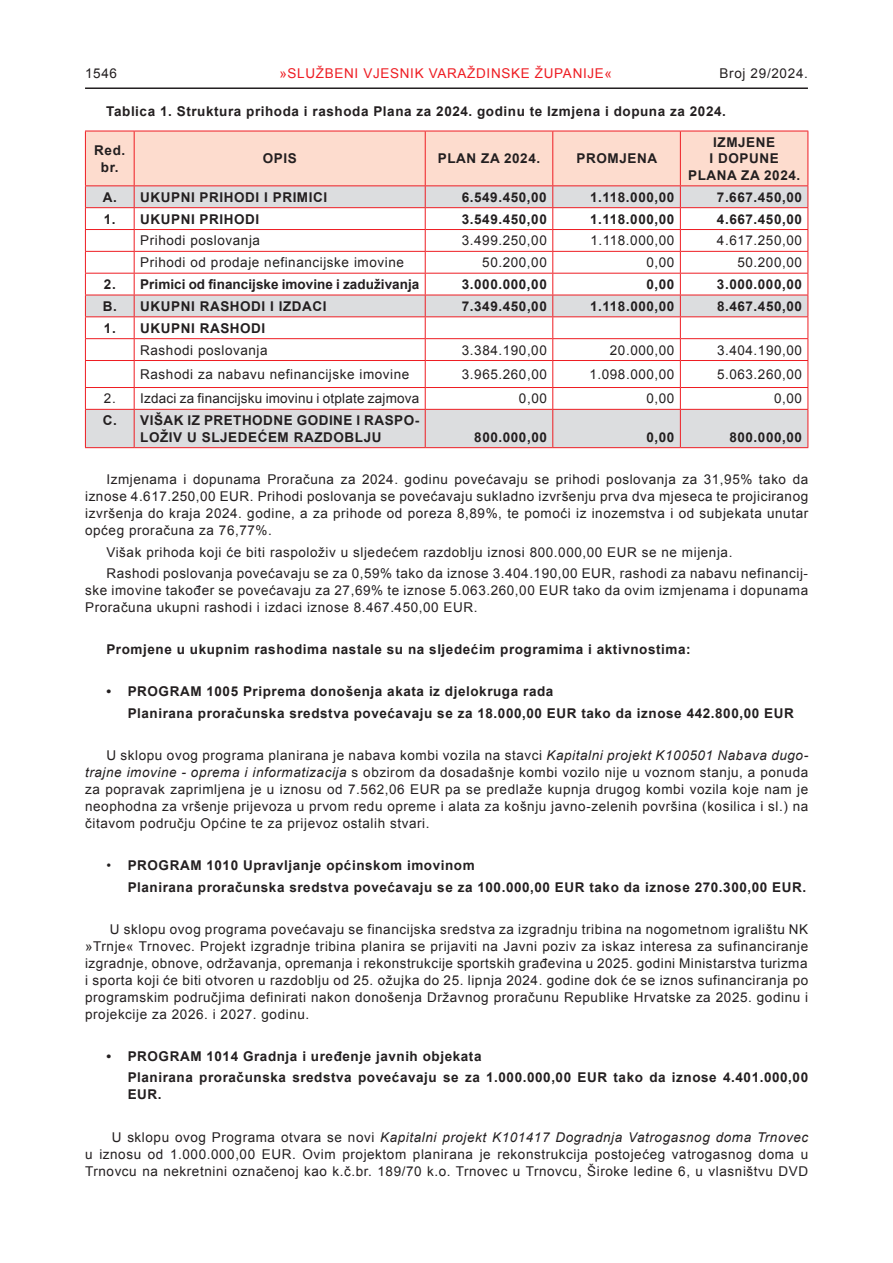
<style>
.page{position:relative;width:893px;height:1263px;background:#fff}
.page>*{position:absolute;margin:0;border:0;box-sizing:border-box;transform-origin:0 0}
.t1{font:13.5px/17px "Arial";letter-spacing:.04em;color:#231f20;text-align:justify}
.t2{font:700 13.5px/16.5px "Arial";letter-spacing:.04em;color:#231f20;text-align:center}
.t3{font:13.5px "Arial";letter-spacing:.015em;color:#231f20}
.t4{font:700 13.5px "Arial";letter-spacing:.005em;color:#231f20}
.t5{font:13.5px "Arial";letter-spacing:.05em;color:#ee1d23}
.s1{font-style:italic}
.s2{font-weight:400}
</style>
<div class="page">
<hr style="left:85px;top:87px;width:723px;height:2px;background:#231f20">
<div style="left:86px;top:410px;width:721px;height:37px;background:#dcdddf"></div>
<svg style="left:85px;top:131px;width:723px;height:278px"></svg>
<hr style="left:85px;top:409px;width:49px;height:1px;background:#ee1d23">
<hr style="left:85px;top:410px;width:1px;height:37px;background:#ee1d23">
<hr style="left:134px;top:409px;width:291px;height:1px;background:#ee1d23">
<hr style="left:134px;top:410px;width:1px;height:37px;background:#ee1d23">
<hr style="left:425px;top:409px;width:128px;height:1px;background:#ee1d23">
<hr style="left:425px;top:410px;width:1px;height:37px;background:#ee1d23">
<hr style="left:553px;top:409px;width:127px;height:1px;background:#ee1d23">
<hr style="left:552px;top:410px;width:1px;height:37px;background:#ee1d23">
<hr style="left:680px;top:409px;width:128px;height:1px;background:#ee1d23">
<hr style="left:680px;top:410px;width:1px;height:37px;background:#ee1d23">
<hr style="left:807px;top:410px;width:1px;height:37px;background:#ee1d23">
<hr style="left:85px;top:447px;width:49px;height:1px;background:#ee1d23">
<hr style="left:134px;top:447px;width:291px;height:1px;background:#ee1d23">
<hr style="left:425px;top:447px;width:128px;height:1px;background:#ee1d23">
<hr style="left:553px;top:447px;width:127px;height:1px;background:#ee1d23">
<hr style="left:680px;top:447px;width:128px;height:1px;background:#ee1d23">
<p class="t1" style="left:85px;top:65px;width:34px">1546</p>
<p class="t5" style="left:279px;top:64px;width:334px">»SLUŽBENI VJESNIK VARAŽDINSKE ŽUPANIJE«</p>
<p class="t1" style="left:719px;top:65px;width:90px">Broj 29/2024.</p>
<p class="t2" style="left:106px;top:104px;width:621px">Tablica 1. Struktura prihoda i rashoda Plana za 2024. godinu te Izmjena i dopuna za 2024.</p>
<p class="t2" style="left:94px;top:143px;width:32px">Red. br.</p>
<p class="t2" style="left:263px;top:151px;width:35px">OPIS</p>
<p class="t2" style="left:438px;top:151px;width:104px">PLAN ZA 2024.</p>
<p class="t2" style="left:577px;top:151px;width:82px">PROMJENA</p>
<p class="t2" style="left:688px;top:134px;width:114px">IZMJENE<br>I DOPUNE<br>PLANA ZA 2024.</p>
<p class="t2" style="left:103px;top:189px;width:226px">A. UKUPNI PRIHODI I PRIMICI</p>
<p class="t2" style="left:462px;top:189px;width:87px">6.549.450,00</p>
<p class="t2" style="left:590px;top:189px;width:86px">1.118.000,00</p>
<p class="t2" style="left:717px;top:189px;width:87px">7.667.450,00</p>
<p class="t2" style="left:104px;top:211px;width:157px">1. UKUPNI PRIHODI</p>
<p class="t2" style="left:462px;top:211px;width:87px">3.549.450,00</p>
<p class="t2" style="left:590px;top:211px;width:86px">1.118.000,00</p>
<p class="t2" style="left:717px;top:211px;width:87px">4.667.450,00</p>
<p class="t1" style="left:140px;top:232px;width:121px">Prihodi poslovanja</p>
<p class="t1" style="left:462px;top:232px;width:87px">3.499.250,00</p>
<p class="t1" style="left:590px;top:232px;width:86px">1.118.000,00</p>
<p class="t1" style="left:717px;top:232px;width:87px">4.617.250,00</p>
<p class="t1" style="left:140px;top:254px;width:265px">Prihodi od prodaje nefinancijske imovine</p>
<p class="t1" style="left:482px;top:254px;width:66px">50.200,00</p>
<p class="t1" style="left:646px;top:254px;width:29px">0,00</p>
<p class="t1" style="left:737px;top:254px;width:66px">50.200,00</p>
<p class="t4" style="left:104px;top:275px;width:317px">2. Primici od financijske imovine i zaduživanja</p>
<p class="t2" style="left:462px;top:276px;width:87px">3.000.000,00</p>
<p class="t2" style="left:646px;top:276px;width:29px">0,00</p>
<p class="t2" style="left:717px;top:276px;width:87px">3.000.000,00</p>
<p class="t2" style="left:103px;top:298px;width:225px">B. UKUPNI RASHODI I IZDACI</p>
<p class="t2" style="left:462px;top:298px;width:87px">7.349.450,00</p>
<p class="t2" style="left:590px;top:298px;width:86px">1.118.000,00</p>
<p class="t2" style="left:717px;top:298px;width:87px">8.467.450,00</p>
<p class="t2" style="left:104px;top:320px;width:163px">1. UKUPNI RASHODI</p>
<p class="t1" style="left:140px;top:341px;width:129px">Rashodi poslovanja</p>
<p class="t1" style="left:462px;top:341px;width:87px">3.384.190,00</p>
<p class="t1" style="left:610px;top:341px;width:66px">20.000,00</p>
<p class="t1" style="left:717px;top:341px;width:87px">3.404.190,00</p>
<p class="t1" style="left:140px;top:366px;width:271px">Rashodi za nabavu nefinancijske imovine</p>
<p class="t1" style="left:462px;top:366px;width:87px">3.965.260,00</p>
<p class="t1" style="left:589px;top:366px;width:87px">1.098.000,00</p>
<p class="t1" style="left:717px;top:366px;width:87px">5.063.260,00</p>
<p class="t3" style="left:104px;top:390px;width:317px">2. Izdaci za financijsku imovinu i otplate zajmova</p>
<p class="t1" style="left:519px;top:390px;width:29px">0,00</p>
<p class="t1" style="left:646px;top:390px;width:29px">0,00</p>
<p class="t1" style="left:774px;top:390px;width:29px">0,00</p>
<p class="t2" style="left:103px;top:413px;width:318px">C. VIŠAK IZ PRETHODNE GODINE I RASPO-<br>LOŽIV U SLJEDEĆEM RAZDOBLJU</p>
<p class="t2" style="left:474px;top:429px;width:74px">800.000,00</p>
<p class="t2" style="left:646px;top:429px;width:29px">0,00</p>
<p class="t2" style="left:729px;top:429px;width:74px">800.000,00</p>
<p class="t1" style="left:85px;top:471px;width:725px;text-indent:21px">Izmjenama i dopunama Proračuna za 2024. godinu povećavaju se prihodi poslovanja za 31,95% tako da iznose 4.617.250,00 EUR. Prihodi poslovanja se povećavaju sukladno izvršenju prva dva mjeseca te projiciranog izvršenja do kraja 2024. godine, a za prihode od poreza 8,89%, te pomoći iz inozemstva i od subjekata unutar općeg proračuna za 76,77%.</p>
<p class="t1" style="left:106px;top:541px;width:703px;line-height:21.1px">Višak prihoda koji će biti raspoloživ u sljedećem razdoblju iznosi 800.000,00 EUR se ne mijenja.<br>Rashodi poslovanja povećavaju se za 0,59% tako da iznose 3.404.190,00 EUR, rashodi za nabavu nefinancij-</p>
<p class="t1" style="left:85px;top:582px;width:725px">ske imovine također se povećavaju za 27,69% te iznose 5.063.260,00 EUR tako da ovim izmjenama i dopunama<br>Proračuna ukupni rashodi i izdaci iznose 8.467.450,00 EUR.</p>
<p class="t2" style="left:106px;top:641px;width:586px">Promjene u ukupnim rashodima nastale su na sljedećim programima i aktivnostima:</p>
<p class="t2" style="left:128px;top:681px;width:668px;line-height:21.1px;text-align:left;text-indent:-21px">• PROGRAM 1005 Priprema donošenja akata iz djelokruga rada<br>Planirana proračunska sredstva povećavaju se za 18.000,00 EUR tako da iznose 442.800,00 EUR</p>
<p class="t1" style="left:85px;top:747px;width:725px;text-indent:21px">U sklopu ovog programa planirana je nabava kombi vozila na stavci <span class="s1">Kapitalni projekt K100501 Nabava dugo&shy;trajne imovine - oprema i informatizacija</span> s obzirom da dosadašnje kombi vozilo nije u voznom stanju, a ponuda za popravak zaprimljena je u iznosu od 7.562,06 EUR pa se predlaže kupnja drugog kombi vozila koje nam je neophodna za vršenje prijevoza u prvom redu opreme i alata za košnju javno-zelenih površina (kosilica i sl.) na čitavom području Općine te za prijevoz ostalih stvari.</p>
<p class="t2" style="left:128px;top:855px;width:680px;line-height:21.1px;text-align:left;text-indent:-21px"><span class="s2">•</span> PROGRAM 1010 Upravljanje općinskom imovinom<br>Planirana proračunska sredstva povećavaju se za 100.000,00 EUR tako da iznose 270.300,00 EUR.</p>
<p class="t1" style="left:85px;top:921px;width:725px;text-indent:25px">U sklopu ovog programa povećavaju se financijska sredstva za izgradnju tribina na nogometnom igralištu NK »Trnje« Trnovec. Projekt izgradnje tribina planira se prijaviti na Javni poziv za iskaz interesa za sufinanciranje izgradnje, obnove, održavanja, opremanja i rekonstrukcije sportskih građevina u 2025. godini Ministarstva turizma i sporta koji će biti otvoren u razdoblju od 25. ožujka do 25. lipnja 2024. godine dok će se iznos sufinanciranja po programskim područjima definirati nakon donošenja Državnog proračunu Republike Hrvatske za 2025. godinu i projekcije za 2026. i 2027. godinu.</p>
<p class="t2" style="left:128px;top:1046px;width:682px;line-height:21.1px;text-align:left;text-indent:-21px">• PROGRAM 1014 Gradnja i uređenje javnih objekata<br>Planirana proračunska sredstva povećavaju se za 1.000.000,00 EUR tako da iznose 4.401.000,00</p>
<p class="t2" style="left:128px;top:1087px;width:35px">EUR.</p>
<p class="t1" style="left:85px;top:1129px;width:725px;text-indent:27px">U sklopu ovog Programa otvara se novi <span class="s1">Kapitalni projekt K101417 Dogradnja Vatrogasnog doma Trnovec </span>u iznosu od 1.000.000,00 EUR. Ovim projektom planirana je rekonstrukcija postojećeg vatrogasnog doma u Trnovcu na nekretnini označenoj kao k.č.br. 189/70 k.o. Trnovec u Trnovcu, Široke ledine 6, u vlasništvu DVD</p>
</div>
